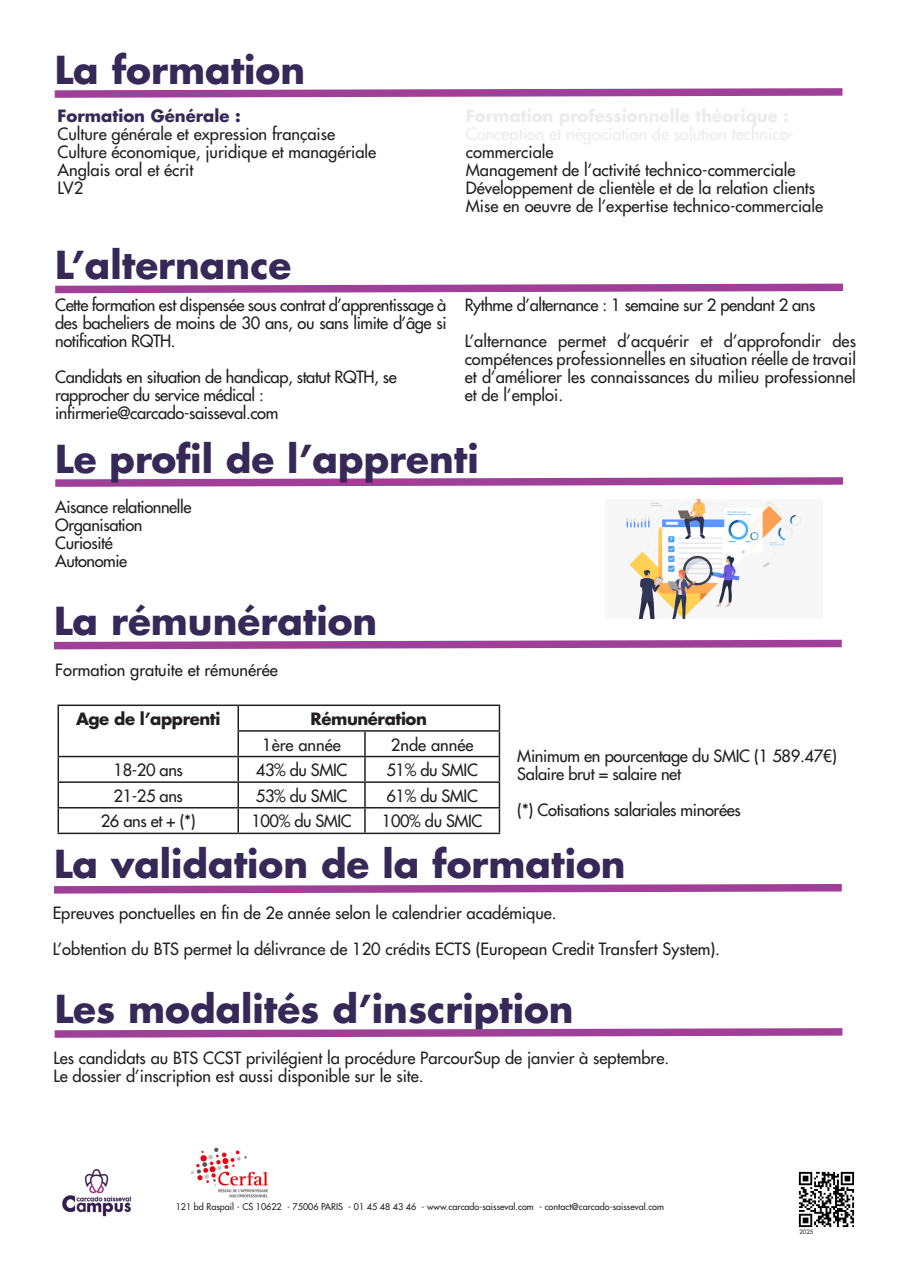
<style>
.page{position:relative;width:910px;height:1280px;background:#fff}
.page>*{position:absolute;margin:0;border:0;box-sizing:border-box;transform-origin:0 0}
.t1{font:700 37.5px "Futura Std";color:#362857}
.t2{font:500 16.5px/18px "Futura Std";color:#231f20;text-align:justify}
.t3{font:500 16.5px/18px "Futura Std";letter-spacing:-.025em;color:#231f20}
.t4{font:500 16.5px "Futura Std";letter-spacing:-.02em;color:#231f20}
.t5{font:700 16.5px "Futura Std";letter-spacing:-.025em;color:#231f20}
.t6{font:700 16.5px "Futura Std";color:#362857}
.t7{font:500 9px "Futura Std";color:#231f20}
.t8{font:500 6px "Futura Std";color:#231f20}
</style>
<div class="page">
<img style="left:62px;top:1169px;width:69px;height:48px">
<img style="left:799px;top:1172px;width:54px;height:54px">
<div style="left:796px;top:1169px;width:60px;height:60px;border:2px solid #fff"></div>
<svg style="left:54px;top:88px;width:789px;height:10px"></svg>
<svg style="left:55px;top:283px;width:788px;height:11px"></svg>
<svg style="left:54px;top:884px;width:788px;height:10px"></svg>
<svg style="left:54px;top:639px;width:788px;height:11px"></svg>
<hr style="left:58px;top:704px;width:180px;height:2px;background:#231f20">
<hr style="left:238px;top:704px;width:127px;height:2px;background:#231f20">
<hr style="left:237px;top:706px;width:2px;height:24px;background:#231f20">
<hr style="left:365px;top:704px;width:135px;height:2px;background:#231f20">
<hr style="left:237px;top:730px;width:128px;height:2px;background:#231f20">
<hr style="left:237px;top:732px;width:2px;height:24px;background:#231f20">
<hr style="left:365px;top:730px;width:135px;height:2px;background:#231f20">
<hr style="left:364px;top:732px;width:2px;height:24px;background:#231f20">
<hr style="left:58px;top:756px;width:180px;height:1px;background:#231f20">
<hr style="left:238px;top:756px;width:127px;height:1px;background:#231f20">
<hr style="left:237px;top:757px;width:2px;height:24px;background:#231f20">
<hr style="left:365px;top:756px;width:135px;height:1px;background:#231f20">
<hr style="left:364px;top:757px;width:2px;height:24px;background:#231f20">
<hr style="left:58px;top:781px;width:180px;height:2px;background:#231f20">
<hr style="left:238px;top:781px;width:127px;height:2px;background:#231f20">
<hr style="left:237px;top:783px;width:2px;height:24px;background:#231f20">
<hr style="left:365px;top:781px;width:135px;height:2px;background:#231f20">
<hr style="left:364px;top:783px;width:2px;height:24px;background:#231f20">
<hr style="left:58px;top:807px;width:180px;height:1px;background:#231f20">
<svg style="left:58px;top:706px;width:1px;height:127px"></svg>
<hr style="left:238px;top:807px;width:127px;height:1px;background:#231f20">
<hr style="left:237px;top:808px;width:2px;height:25px;background:#231f20">
<hr style="left:365px;top:807px;width:135px;height:1px;background:#231f20">
<hr style="left:364px;top:808px;width:2px;height:25px;background:#231f20">
<svg style="left:499px;top:706px;width:1px;height:127px"></svg>
<hr style="left:58px;top:833px;width:180px;height:1px;background:#231f20">
<hr style="left:238px;top:833px;width:127px;height:1px;background:#231f20">
<hr style="left:365px;top:833px;width:135px;height:1px;background:#231f20">
<img style="left:190px;top:1147px;width:79px;height:51px">
<svg style="left:55px;top:477px;width:789px;height:10px"></svg>
<svg style="left:54px;top:1028px;width:789px;height:10px"></svg>
<img style="left:625px;top:500px;width:177px;height:119px">
<p class="t1" style="left:55px;top:45px;width:252px">La formation</p>
<p class="t6" style="left:58px;top:105px;width:185px">Formation Générale :</p>
<p class="t2" style="left:58px;top:125px;width:279px">Culture générale et expression française</p>
<p class="t2" style="left:58px;top:143px;width:320px">Culture économique, juridique et managériale</p>
<p class="t2" style="left:58px;top:161px;width:137px">Anglais oral et écrit</p>
<p class="t2" style="left:58px;top:179px;width:27px">LV2</p>
<p class="t1" style="left:55px;top:240px;width:238px">L’alternance</p>
<p class="t2" style="left:55px;top:296px;width:393px">Cette formation est dispensée sous contrat d’apprentissage à des bacheliers de moins de 30 ans, ou sans limite d’âge si notification RQTH.</p>
<p class="t3" style="left:55px;top:368px;width:343px">Candidats en situation de handicap, statut RQTH, se rapprocher du service médical :</p>
<p class="t3" style="left:55px;top:404px;width:225px">infirmerie@carcado-saisseval.com</p>
<p class="t2" style="left:466px;top:143px;width:89px">commerciale</p>
<p class="t2" style="left:466px;top:161px;width:331px">Management de l’activité technico-commerciale</p>
<p class="t2" style="left:466px;top:179px;width:351px">Développement de clientèle et de la relation clients</p>
<p class="t2" style="left:466px;top:197px;width:359px">Mise en oeuvre de l’expertise technico-commerciale</p>
<p class="t3" style="left:465px;top:296px;width:352px">Rythme d’alternance : 1 semaine sur 2 pendant 2 ans</p>
<p class="t2" style="left:465px;top:332px;width:393px">L’alternance permet d’acquérir et d’approfondir des compétences professionnelles en situation réelle de travail et d’améliorer les connaissances du milieu professionnel et de l’emploi.</p>
<p class="t1" style="left:55px;top:434px;width:425px">Le profil de l’apprenti</p>
<p class="t3" style="left:55px;top:498px;width:138px">Aisance relationnelle</p>
<p class="t3" style="left:55px;top:516px;width:89px">Organisation</p>
<p class="t3" style="left:55px;top:534px;width:59px">Curiosité</p>
<p class="t3" style="left:55px;top:552px;width:74px">Autonomie</p>
<p class="t1" style="left:54px;top:596px;width:325px">La rémunération</p>
<p class="t2" style="left:55px;top:661px;width:224px">Formation gratuite et rémunérée</p>
<p class="t5" style="left:76px;top:708px;width:146px">Age de l’apprenti</p>
<p class="t5" style="left:311px;top:708px;width:118px">Rémunération</p>
<p class="t2" style="left:262px;top:735px;width:80px">1ère année</p>
<p class="t2" style="left:391px;top:735px;width:84px">2nde année</p>
<p class="t2" style="left:114px;top:761px;width:71px">18-20 ans</p>
<p class="t2" style="left:256px;top:761px;width:93px">43% du SMIC</p>
<p class="t2" style="left:386px;top:761px;width:93px">51% du SMIC</p>
<p class="t2" style="left:114px;top:787px;width:71px">21-25 ans</p>
<p class="t2" style="left:256px;top:787px;width:93px">53% du SMIC</p>
<p class="t2" style="left:386px;top:787px;width:93px">61% du SMIC</p>
<p class="t2" style="left:101px;top:812px;width:96px">26 ans et + (*)</p>
<p class="t3" style="left:251px;top:812px;width:102px">100% du SMIC</p>
<p class="t3" style="left:382px;top:812px;width:102px">100% du SMIC</p>
<p class="t4" style="left:517px;top:745px;width:321px">Minimum en pourcentage du SMIC (1 589.47€)</p>
<p class="t4" style="left:517px;top:763px;width:165px">Salaire brut = salaire net</p>
<p class="t4" style="left:517px;top:799px;width:225px">(*) Cotisations salariales minorées</p>
<p class="t1" style="left:54px;top:839px;width:573px">La validation de la formation</p>
<p class="t2" style="left:53px;top:904px;width:505px">Epreuves ponctuelles en fin de 2e année selon le calendrier académique.</p>
<p class="t2" style="left:53px;top:940px;width:669px">L’obtention du BTS permet la délivrance de 120 crédits ECTS (European Credit Transfert System).</p>
<p class="t1" style="left:55px;top:983px;width:521px">Les modalités d’inscription</p>
<p class="t2" style="left:53px;top:1048px;width:617px">Les candidats au BTS CCST privilégient la procédure ParcourSup de janvier à septembre.</p>
<p class="t2" style="left:53px;top:1066px;width:372px">Le dossier d’inscription est aussi disponible sur le site.</p>
<p class="t7" style="left:176px;top:1201px;width:490px">121 bd Raspail - CS 10622 - 75006 PARIS - 01 45 48 43 46 - www.carcado-saisseval.com - contact@carcado-saisseval.com</p>
<p class="t8" style="left:799px;top:1228px;width:15px">2025</p>
</div>
